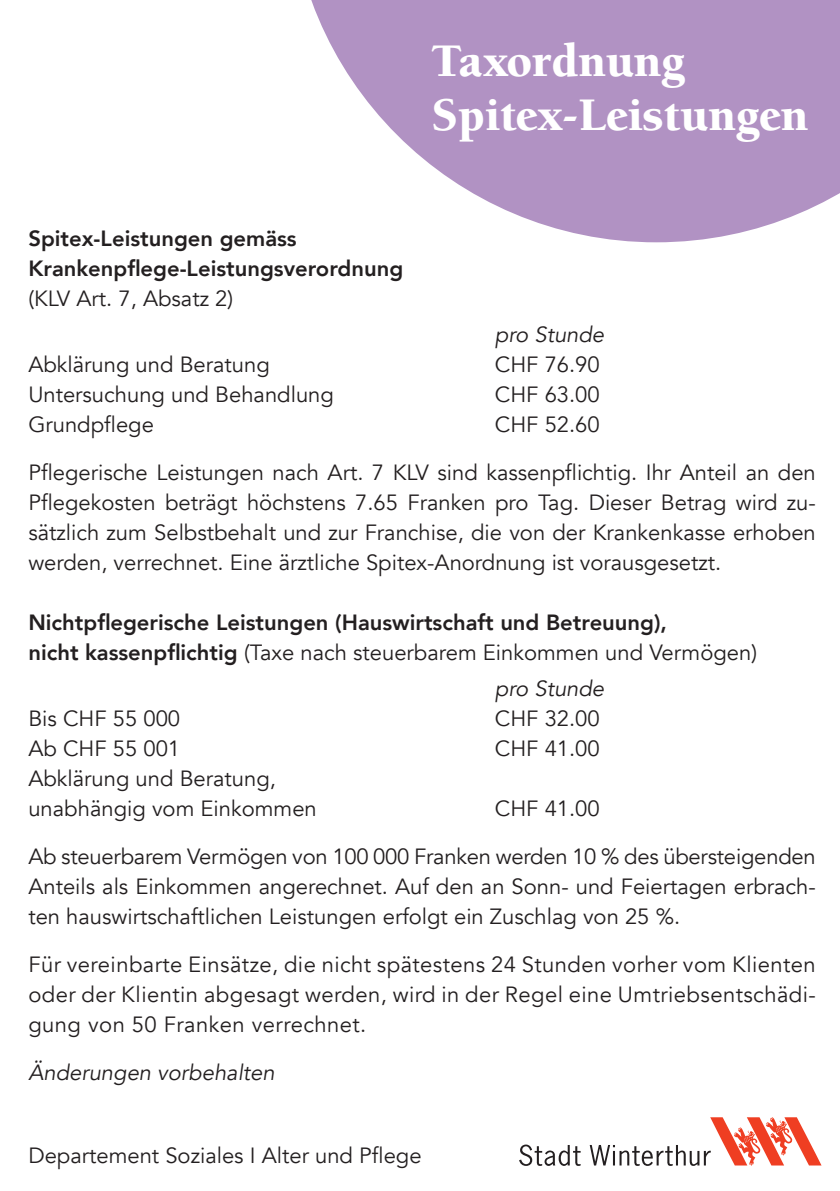
<style>
.page{position:relative;width:840px;height:1191px;background:#fff}
.page>*{position:absolute;margin:0;border:0;box-sizing:border-box;transform-origin:0 0}
.t1{font:900 48px/54px "Berkeley Pro";color:#fff}
.t2{font:22px/30px "Avenir";color:#231f20}
.t3{font:800 22px/30px "Avenir";color:#231f20}
.t4{font:italic 22px "Avenir";color:#231f20}
.s1{font-weight:400}
</style>
<div class="page">
<svg style="left:519px;top:1117px;width:302px;height:48px"></svg>
<svg style="left:311px;top:0;width:528px;height:242px;fill:#b192c3"></svg>
<h1 class="t1" style="left:431px;top:35px;width:378px">Taxordnung<br>Spitex-Leistungen</h1>
<p class="t3" style="left:28px;top:223px;width:376px">Spitex-Leistungen gemäss<br>Krankenpflege-Leistungsverordnung</p>
<p class="t2" style="left:28px;top:284px;width:206px">(KLV Art. 7, Absatz 2)</p>
<p class="t4" style="left:494px;top:321px;width:111px">pro Stunde</p>
<p class="t2" style="left:28px;top:350px;width:243px">Abklärung und Beratung</p>
<p class="t2" style="left:494px;top:350px;width:106px">CHF 76.90</p>
<p class="t2" style="left:28px;top:380px;width:307px">Untersuchung und Behandlung</p>
<p class="t2" style="left:494px;top:380px;width:106px">CHF 63.00</p>
<p class="t2" style="left:28px;top:410px;width:127px">Grundpflege</p>
<p class="t2" style="left:28px;top:401px;width:788px;line-height:48px;text-indent:466px">CHF 52.60<br>Pflegerische Leistungen nach Art. 7 KLV sind kassenpflichtig. Ihr Anteil an den</p>
<p class="t2" style="left:28px;top:488px;width:788px;text-align:justify">Pflegekosten beträgt höchstens 7.65 Franken pro Tag. Dieser Betrag wird zu&shy;sätzlich zum Selbstbehalt und zur Franchise, die von der Krankenkasse erhoben werden, verrechnet. Eine ärztliche Spitex-Anordnung ist vorausgesetzt.</p>
<p class="t3" style="left:28px;top:607px;width:729px">Nichtpflegerische Leistungen (Hauswirtschaft und Betreuung),<br>nicht kassenpflichtig <span class="s1">(Taxe nach steuerbarem Einkommen und Vermögen)</span></p>
<p class="t4" style="left:494px;top:675px;width:111px">pro Stunde</p>
<p class="t2" style="left:28px;top:704px;width:153px">Bis CHF 55 000</p>
<p class="t2" style="left:494px;top:704px;width:106px">CHF 32.00</p>
<p class="t2" style="left:28px;top:734px;width:153px">Ab CHF 55 001</p>
<p class="t2" style="left:494px;top:734px;width:106px">CHF 41.00</p>
<p class="t2" style="left:28px;top:764px;width:290px">Abklärung und Beratung, unabhängig vom Einkommen</p>
<p class="t2" style="left:28px;top:785px;width:788px;line-height:48px;text-indent:466px">CHF 41.00<br>Ab steuerbarem Vermögen von 100 000 Franken werden 10 % des übersteigenden</p>
<p class="t2" style="left:28px;top:872px;width:788px">Anteils als Einkommen angerechnet. Auf den an Sonn- und Feiertagen erbrach&shy;ten hauswirtschaftlichen Leistungen erfolgt ein Zuschlag von 25 %.</p>
<p class="t2" style="left:28px;top:950px;width:788px;text-align:justify">Für vereinbarte Einsätze, die nicht spätestens 24 Stunden vorher vom Klienten oder der Klientin abgesagt werden, wird in der Regel eine Umtriebsentschädi&shy;gung von 50 Franken verrechnet.</p>
<p class="t4" style="left:28px;top:1059px;width:248px">Änderungen vorbehalten</p>
<p class="t2" style="left:28px;top:1140px;width:394px">Departement Soziales I Alter und Pflege</p>
</div>
